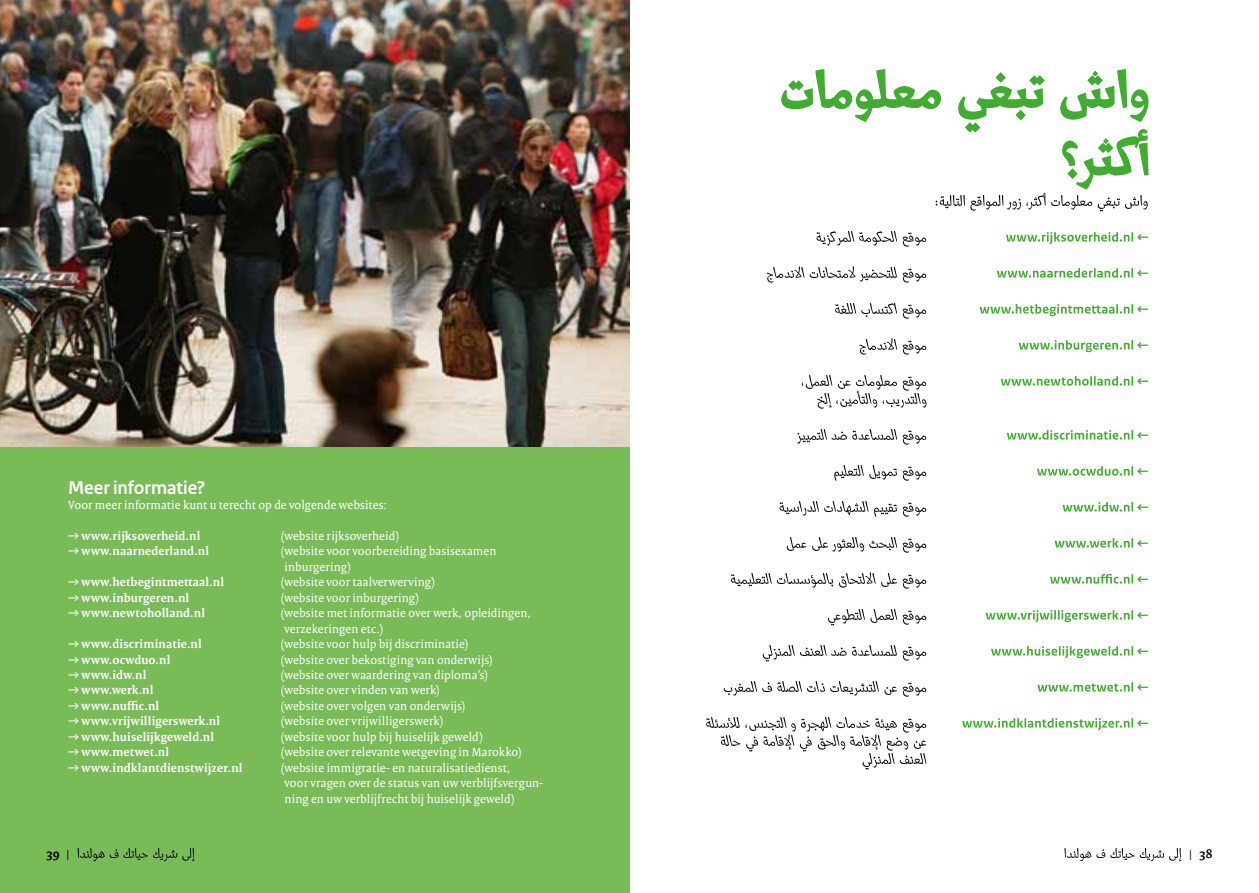
<style>
.page{position:relative;width:1259px;height:893px;background:#fff}
.page>*{position:absolute;margin:0;border:0;box-sizing:border-box;transform-origin:0 0}
.t1{font:700 19.5px "Rijksoverheid Sans Heading";letter-spacing:-.005em;color:#fff}
.t2{font:700 13.5px "Rijksoverheid Serif";color:#000}
.t3{font:12.75px/15.5px "Rijksoverheid Serif";letter-spacing:.01em;color:#fff}
.t4{font:700 12.75px "Rijksoverheid Serif";letter-spacing:.015em;color:#fff}
.s1{font-family:"Rijksoverheid Sans Text";font-weight:400;font-size:12px}
</style>
<div class="page">
<div style="left:0;top:446px;width:629px;height:447px;background:#78bb57"></div>
<svg style="left:962px;top:718px;width:186px;height:12px"></svg>
<svg style="left:706px;top:717px;width:220px;height:53px"></svg>
<svg style="left:1037px;top:682px;width:111px;height:10px"></svg>
<svg style="left:723px;top:681px;width:203px;height:16px"></svg>
<svg style="left:991px;top:646px;width:157px;height:12px"></svg>
<svg style="left:762px;top:645px;width:164px;height:17px"></svg>
<svg style="left:985px;top:610px;width:163px;height:12px"></svg>
<svg style="left:828px;top:609px;width:98px;height:17px"></svg>
<svg style="left:1050px;top:574px;width:98px;height:10px"></svg>
<svg style="left:731px;top:572px;width:195px;height:17px"></svg>
<svg style="left:1054px;top:538px;width:94px;height:10px"></svg>
<svg style="left:786px;top:537px;width:140px;height:16px"></svg>
<svg style="left:1062px;top:502px;width:86px;height:10px"></svg>
<svg style="left:779px;top:501px;width:147px;height:16px"></svg>
<svg style="left:1037px;top:466px;width:111px;height:10px"></svg>
<svg style="left:834px;top:465px;width:92px;height:16px"></svg>
<svg style="left:1006px;top:430px;width:142px;height:10px"></svg>
<svg style="left:797px;top:429px;width:129px;height:16px"></svg>
<svg style="left:1000px;top:376px;width:148px;height:10px"></svg>
<svg style="left:801px;top:375px;width:125px;height:34px"></svg>
<svg style="left:1018px;top:340px;width:130px;height:12px"></svg>
<svg style="left:859px;top:338px;width:67px;height:17px"></svg>
<svg style="left:979px;top:304px;width:169px;height:12px"></svg>
<svg style="left:835px;top:303px;width:91px;height:16px"></svg>
<svg style="left:997px;top:268px;width:151px;height:10px"></svg>
<svg style="left:766px;top:266px;width:160px;height:17px"></svg>
<svg style="left:1006px;top:232px;width:142px;height:12px"></svg>
<svg style="left:816px;top:231px;width:110px;height:16px"></svg>
<svg style="left:781px;top:69px;width:367px;height:143px"></svg>
<img style="left:0;top:0;width:629px;height:446px">
<svg style="left:78px;top:848px;width:116px;height:13px"></svg>
<svg style="left:1064px;top:848px;width:117px;height:13px"></svg>
<h1 class="t1" style="left:68px;top:476px;width:139px">Meer informatie?</h1>
<p class="t3" style="left:68px;top:497px;width:320px">Voor meer informatie kunt u terecht op de volgende websites:</p>
<p class="t4" style="left:68px;top:528px;width:134px">→ www.rijksoverheid.nl</p>
<p class="t3" style="left:281px;top:528px;width:120px">(website rijksoverheid)</p>
<p class="t4" style="left:68px;top:544px;width:143px">→ www.naarnederland.nl</p>
<p class="t3" style="left:281px;top:543px;width:217px">(website voor voorbereiding basisexamen inburgering)</p>
<p class="t4" style="left:68px;top:574px;width:158px">→ www.hetbegintmettaal.nl</p>
<p class="t3" style="left:281px;top:574px;width:156px">(website voor taalverwerving)</p>
<p class="t4" style="left:68px;top:590px;width:123px">→ www.inburgeren.nl</p>
<p class="t3" style="left:281px;top:590px;width:140px">(website voor inburgering)</p>
<p class="t4" style="left:68px;top:605px;width:139px">→ www.newtoholland.nl</p>
<p class="t3" style="left:281px;top:605px;width:252px">(website met informatie over werk, opleidingen, verzekeringen etc.)</p>
<p class="t4" style="left:68px;top:636px;width:135px">→ www.discriminatie.nl</p>
<p class="t3" style="left:281px;top:636px;width:189px">(website voor hulp bij discriminatie)</p>
<p class="t4" style="left:68px;top:652px;width:104px">→ www.ocwduo.nl</p>
<p class="t3" style="left:281px;top:652px;width:213px">(website over bekostiging van onderwijs)</p>
<p class="t4" style="left:68px;top:667px;width:80px">→ www.idw.nl</p>
<p class="t3" style="left:281px;top:667px;width:209px">(website over waardering van diploma’s)</p>
<p class="t4" style="left:68px;top:683px;width:87px">→ www.werk.nl</p>
<p class="t3" style="left:281px;top:682px;width:161px">(website over vinden van werk)</p>
<p class="t4" style="left:68px;top:698px;width:93px">→ www.nuffic.nl</p>
<p class="t3" style="left:281px;top:698px;width:186px">(website over volgen van onderwijs)</p>
<p class="t4" style="left:68px;top:713px;width:154px">→ www.vrijwilligerswerk.nl</p>
<p class="t3" style="left:281px;top:713px;width:164px">(website over vrijwilligerswerk)</p>
<p class="t4" style="left:68px;top:729px;width:148px">→ www.huiselijkgeweld.nl</p>
<p class="t3" style="left:281px;top:729px;width:204px">(website voor hulp bij huiselijk geweld)</p>
<p class="t4" style="left:68px;top:744px;width:103px">→ www.metwet.nl</p>
<p class="t3" style="left:281px;top:744px;width:242px">(website over relevante wetgeving in Marokko)</p>
<p class="t4" style="left:68px;top:760px;width:176px">→ www.indklantdienstwijzer.nl</p>
<p class="t3" style="left:281px;top:760px;width:264px">(website immigratie- en naturalisatiedienst,<br>voor vragen over de status van uw verblijfsvergun&shy;ning en uw verblijfrecht bij huiselijk geweld)</p>
<p class="t2" style="left:46px;top:845px;width:24px">39 <span class="s1">|</span></p>
<p class="t2" style="left:1189px;top:845px;width:25px"><span class="s1">|</span> 38</p>
</div>
